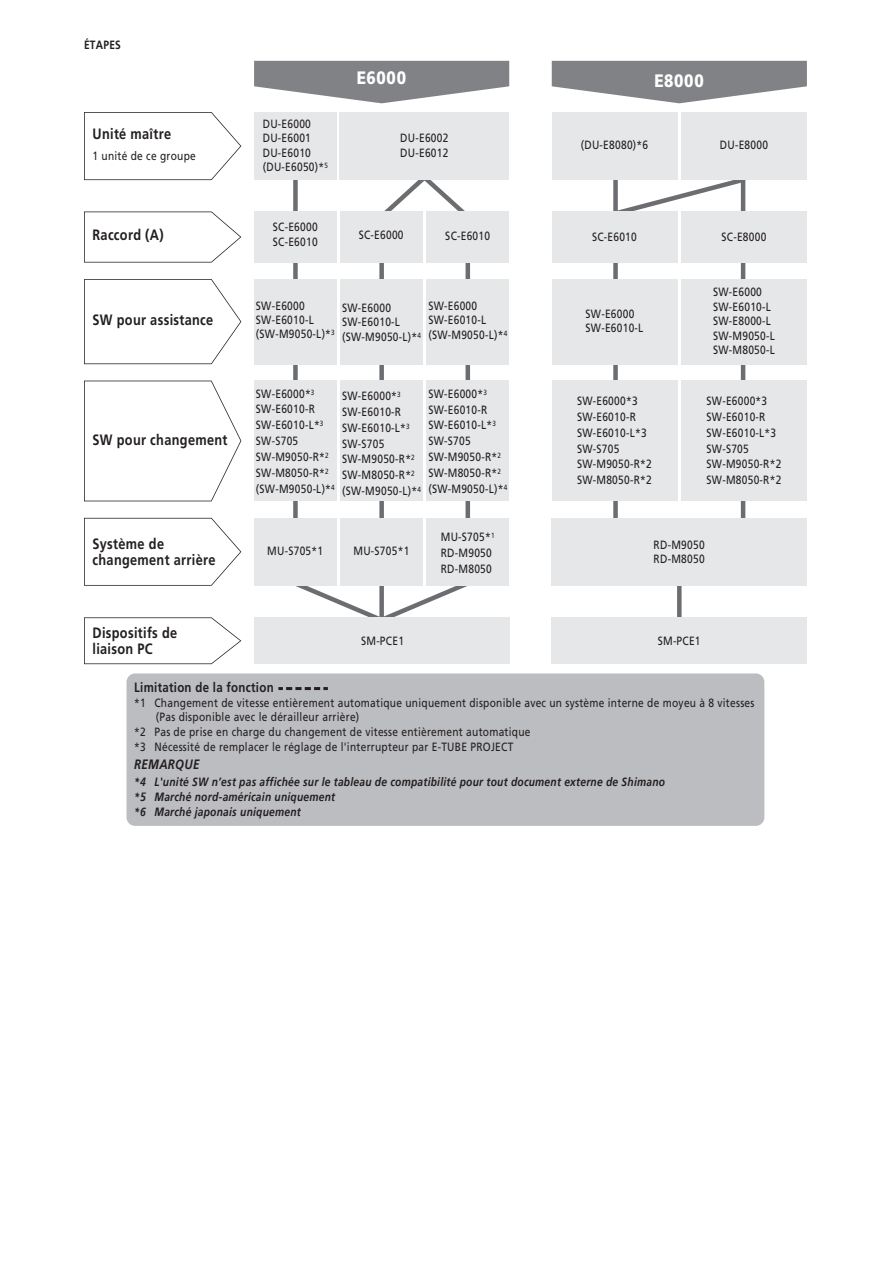
<style>
.page{position:relative;width:893px;height:1263px;background:#fff}
.page>*{position:absolute;margin:0;border:0;box-sizing:border-box;transform-origin:0 0}
.t1{font:900 18px "Frutiger LT Pro";letter-spacing:.045em;color:#fff;scale:.85 1}
.t2{font:700 15px/15.3px "Frutiger LT Pro";letter-spacing:.025em;color:#231f20;scale:.85 1}
.t3{font:700 13.5px "Frutiger LT Pro";letter-spacing:.025em;color:#231f20;scale:.85 1}
.t4{font:italic 700 13.5px "Frutiger 66";letter-spacing:.025em;color:#231f20;scale:.85 1}
.t5{font:12px/15.9px "Frutiger LT Pro";letter-spacing:.025em;color:#231f20;scale:.85 1}
.t6{font:italic 700 12px/15.3px "Frutiger 66";letter-spacing:.025em;color:#231f20;scale:.85 1}
.t7{font:700 12px "Frutiger LT Pro";color:#231f20;scale:.85 1}
</style>
<div class="page">
<div style="left:613px;top:169px;width:5px;height:393px;background:#6c6d70"></div>
<hr style="left:741px;top:169px;width:4px;height:393px;background:#6c6d70">
<div style="left:677px;top:549px;width:5px;height:106px;background:#6c6d70"></div>
<svg style="left:613px;top:174px;width:133px;height:45px"></svg>
<div style="left:552px;top:381px;width:125px;height:120px;background:#e6e7e9"></div>
<div style="left:552px;top:518px;width:255px;height:68px;background:#e6e7e9"></div>
<div style="left:552px;top:112px;width:125px;height:68px;background:#e6e7e9"></div>
<svg style="left:552px;top:61px;width:255px;height:42px"></svg>
<div style="left:552px;top:211px;width:125px;height:52px;background:#e6e7e9"></div>
<div style="left:552px;top:617px;width:255px;height:47px;background:#e6e7e9"></div>
<div style="left:681px;top:112px;width:126px;height:68px;background:#e6e7e9"></div>
<div style="left:681px;top:381px;width:126px;height:120px;background:#e6e7e9"></div>
<div style="left:681px;top:211px;width:126px;height:52px;background:#e6e7e9"></div>
<div style="left:379px;top:226px;width:5px;height:397px;background:#6c6d70"></div>
<svg style="left:296px;top:586px;width:171px;height:31px"></svg>
<hr style="left:466px;top:253px;width:4px;height:328px;background:#6c6d70">
<div style="left:293px;top:154px;width:5px;height:380px;background:#6c6d70"></div>
<svg style="left:375px;top:180px;width:99px;height:32px"></svg>
<div style="left:426px;top:212px;width:83px;height:51px;background:#e6e7e9"></div>
<div style="left:340px;top:212px;width:83px;height:51px;background:#e6e7e9"></div>
<div style="left:254px;top:212px;width:83px;height:51px;background:#e6e7e9"></div>
<div style="left:340px;top:112px;width:169px;height:68px;background:#e6e7e9"></div>
<div style="left:254px;top:112px;width:83px;height:68px;background:#e6e7e9"></div>
<svg style="left:84px;top:518px;width:157px;height:68px"></svg>
<svg style="left:254px;top:61px;width:255px;height:42px"></svg>
<svg style="left:84px;top:617px;width:157px;height:47px"></svg>
<div style="left:254px;top:617px;width:255px;height:47px;background:#e6e7e9"></div>
<svg style="left:84px;top:211px;width:157px;height:52px"></svg>
<svg style="left:84px;top:381px;width:157px;height:120px"></svg>
<div style="left:127px;top:673px;width:637px;height:153px;background:#bcbdc0;border-radius:9px"></div>
<svg style="left:280px;top:687px;width:39px;height:3px"></svg>
<svg style="left:84px;top:112px;width:157px;height:68px"></svg>
<div style="left:552px;top:279px;width:125px;height:85px;background:#e6e7e9"></div>
<div style="left:681px;top:279px;width:126px;height:85px;background:#e6e7e9"></div>
<div style="left:426px;top:279px;width:83px;height:85px;background:#e6e7e9"></div>
<div style="left:340px;top:279px;width:83px;height:85px;background:#e6e7e9"></div>
<div style="left:254px;top:279px;width:83px;height:85px;background:#e6e7e9"></div>
<svg style="left:84px;top:279px;width:157px;height:85px"></svg>
<div style="left:340px;top:381px;width:83px;height:120px;background:#e6e7e9"></div>
<div style="left:426px;top:518px;width:83px;height:68px;background:#e6e7e9"></div>
<div style="left:340px;top:518px;width:83px;height:68px;background:#e6e7e9"></div>
<div style="left:254px;top:518px;width:83px;height:68px;background:#e6e7e9"></div>
<div style="left:254px;top:381px;width:83px;height:120px;background:#e6e7e9"></div>
<div style="left:426px;top:381px;width:83px;height:120px;background:#e6e7e9"></div>
<p class="t7" style="left:84px;top:38px;width:45px">ÉTAPES</p>
<p class="t2" style="left:93px;top:127px;width:94px">Unité maître</p>
<p class="t5" style="left:93px;top:148px;width:123px">1 unité de ce groupe</p>
<p class="t2" style="left:93px;top:227px;width:85px">Raccord (A)</p>
<p class="t5" style="left:263px;top:117px;width:78px;line-height:14.4px">DU-E6000<br>DU-E6001<br>DU-E6010 (DU-E6050)*<sup>5</sup></p>
<p class="t5" style="left:273px;top:220px;width:54px;line-height:14.4px">SC-E6000<br>SC-E6010</p>
<h1 class="t1" style="left:357px;top:67px;width:59px">E6000</h1>
<p class="t5" style="left:400px;top:131px;width:58px;line-height:14.4px">DU-E6002<br>DU-E6012</p>
<p class="t5" style="left:359px;top:227px;width:54px">SC-E6000</p>
<p class="t5" style="left:445px;top:228px;width:54px">SC-E6010</p>
<h1 class="t1" style="left:654px;top:69px;width:60px">E8000</h1>
<p class="t5" style="left:581px;top:137px;width:81px">(DU-E8080)*6</p>
<p class="t5" style="left:720px;top:137px;width:58px">DU-E8000</p>
<p class="t5" style="left:592px;top:229px;width:54px">SC-E6010</p>
<p class="t5" style="left:721px;top:229px;width:54px">SC-E8000</p>
<p class="t5" style="left:256px;top:298px;width:94px;line-height:14.4px">SW-E6000<br>SW-E6010-L (SW-M9050-L)*<sup>3</sup></p>
<p class="t5" style="left:342px;top:301px;width:94px;line-height:14.4px">SW-E6000<br>SW-E6010-L (SW-M9050-L)*<sup>4</sup></p>
<p class="t5" style="left:428px;top:298px;width:94px;line-height:14.4px">SW-E6000<br>SW-E6010-L (SW-M9050-L)*<sup>4</sup></p>
<p class="t2" style="left:93px;top:313px;width:144px">SW pour assistance</p>
<p class="t5" style="left:585px;top:307px;width:70px;line-height:14.4px">SW-E6000<br>SW-E6010-L</p>
<p class="t2" style="left:93px;top:432px;width:160px">SW pour changement</p>
<p class="t5" style="left:256px;top:385px;width:94px">SW-E6000*<sup>3<br></sup>SW-E6010-R<br>SW-E6010-L*<sup>3<br></sup>SW-S705<br>SW-M9050-R*<sup>2<br></sup>SW-M8050-R*<sup>2 </sup>(SW-M9050-L)*<sup>4</sup></p>
<p class="t5" style="left:428px;top:386px;width:94px">SW-E6000*<sup>3<br></sup>SW-E6010-R<br>SW-E6010-L*<sup>3<br></sup>SW-S705<br>SW-M9050-R*<sup>2<br></sup>SW-M8050-R*<sup>2 </sup>(SW-M9050-L)*<sup>4</sup></p>
<p class="t5" style="left:342px;top:388px;width:94px">SW-E6000*<sup>3<br></sup>SW-E6010-R<br>SW-E6010-L*<sup>3<br></sup>SW-S705<br>SW-M9050-R*<sup>2<br></sup>SW-M8050-R*<sup>2 </sup>(SW-M9050-L)*<sup>4</sup></p>
<p class="t5" style="left:577px;top:393px;width:89px">SW-E6000*3<br>SW-E6010-R<br>SW-E6010-L*3<br>SW-S705<br>SW-M9050-R*2<br>SW-M8050-R*2</p>
<p class="t5" style="left:713px;top:285px;width:74px;line-height:14.4px">SW-E6000<br>SW-E6010-L<br>SW-E8000-L<br>SW-M9050-L<br>SW-M8050-L</p>
<p class="t5" style="left:706px;top:393px;width:89px">SW-E6000*3<br>SW-E6010-R<br>SW-E6010-L*3<br>SW-S705<br>SW-M9050-R*2<br>SW-M8050-R*2</p>
<p class="t2" style="left:93px;top:537px;width:146px">Système de changement arrière</p>
<p class="t5" style="left:267px;top:543px;width:67px">MU-S705*1</p>
<p class="t5" style="left:353px;top:543px;width:67px">MU-S705*1</p>
<p class="t2" style="left:93px;top:625px;width:101px">Dispositifs de liaison PC</p>
<p class="t5" style="left:361px;top:633px;width:52px">SM-PCE1</p>
<p class="t3" style="left:134px;top:679px;width:166px">Limitation de la fonction</p>
<p class="t5" style="left:441px;top:529px;width:65px">MU-S705*<sup>1<br></sup>RD-M9050<br>RD-M8050</p>
<p class="t5" style="left:654px;top:537px;width:62px;line-height:14.4px">RD-M9050<br>RD-M8050</p>
<p class="t5" style="left:658px;top:633px;width:52px">SM-PCE1</p>
<p class="t5" style="left:156px;top:696px;width:706px;line-height:13.8px;text-indent:-22px">*1 Changement de vitesse entièrement automatique uniquement disponible avec un système interne de moyeu à 8 vitesses (Pas disponible avec le dérailleur arrière)</p>
<p class="t5" style="left:134px;top:724px;width:468px;line-height:15.3px">*2 Pas de prise en charge du changement de vitesse entièrement automatique *3 Nécessité de remplacer le réglage de l'interrupteur par E-TUBE PROJECT</p>
<p class="t4" style="left:134px;top:756px;width:78px">REMARQUE</p>
<p class="t6" style="left:134px;top:774px;width:626px">*4 L'unité SW n’est pas affichée sur le tableau de compatibilité pour tout document externe de Shimano *5 Marché nord-américain uniquement<br>*6 Marché japonais uniquement</p>
</div>
